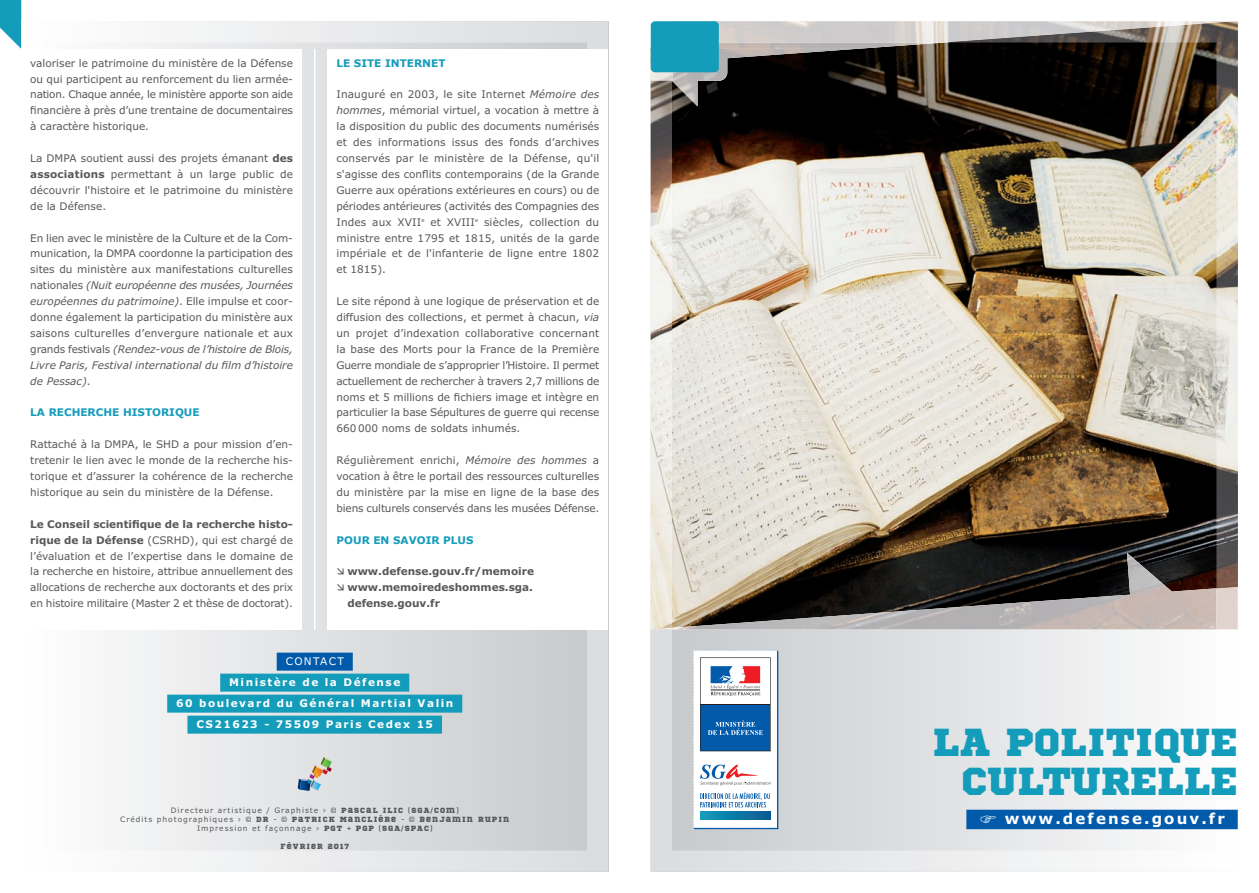
<style>
.page{position:relative;width:1259px;height:893px;background:#fff}
.page>*{position:absolute;margin:0;border:0;box-sizing:border-box;transform-origin:0 0}
.t1{font:39px/39px "Sports World";color:#149cbb;text-align:right}
.t2{font:700 15px "Verdana";letter-spacing:.14em;color:#fff}
.t3{font:10.5px/15.9px "Verdana";color:#57585a;text-align:justify}
.t4{font:700 10.5px "Verdana";letter-spacing:.14em;color:#fff}
.t5{font:700 10.5px/15.9px "Verdana";color:#57585a;text-align:justify}
.t6{font:700 10.5px "Verdana";color:#149cbb}
.t7{font:10.5px "Verdana";letter-spacing:.125em;color:#fff}
.t8{font:7.5px "Verdana";letter-spacing:.125em;color:#57585a}
.t9{font:7.5px "Sports World";letter-spacing:.135em;color:#57585a}
.s1{font-weight:700}
.s2{font-style:italic}
.s3{font-weight:700;color:#015aaa}
.s4{color:#149cbb}
.s5{font-family:"Sports World"}
.s6{font-family:"Verdana"}
.s7{color:#015aaa}
</style>
<div class="page">
<svg style="left:0;top:0;width:21px;height:49px"></svg>
<img style="left:651px;top:43px;width:586px;height:829px">
<img style="left:1216px;top:588px;width:21px;height:41px">
<img style="left:651px;top:70px;width:21px;height:559px">
<img style="left:717px;top:21px;width:227px;height:22px">
<img style="left:944px;top:21px;width:293px;height:567px">
<div style="left:651px;top:21px;width:68px;height:51px;background:#149cbb;border-radius:4px"></div>
<div style="left:966px;top:810px;width:271px;height:19px;background:#015aaa"></div>
<svg style="left:693px;top:651px;width:85px;height:178px"></svg>
<svg style="left:700px;top:811px;width:70px;height:9px"></svg>
<img style="left:21px;top:21px;width:587px;height:851px">
<div style="left:21px;top:49px;width:281px;height:580px;background:#fff"></div>
<div style="left:327px;top:49px;width:281px;height:580px;background:#fff"></div>
<p class="t3" style="left:30px;top:56px;width:264px">valoriser le patrimoine du ministère de la Défense ou qui participent au renforcement du lien armée&shy;nation. Chaque année, le ministère apporte son aide financière à près d’une trentaine de documentaires à caractère historique.</p>
<p class="t3" style="left:30px;top:151px;width:264px">La DMPA soutient aussi des projets émanant <span class="s1">des associations</span> permettant à un large public de découvrir l'histoire et le patrimoine du ministère de la Défense.</p>
<p class="t3" style="left:30px;top:231px;width:264px">En lien avec le ministère de la Culture et de la Com&shy;munication, la DMPA coordonne la participation des sites du ministère aux manifestations culturelles nationales <span class="s2">(Nuit européenne des musées, Journées européennes du patrimoine)</span>. Elle impulse et coor&shy;donne également la participation du ministère aux saisons culturelles d’envergure nationale et aux grands festivals <span class="s2">(Rendez-vous de l’histoire de Blois, Livre Paris, Festival international du film d’histoire de Pessac)</span>.</p>
<p class="t6" style="left:30px;top:408px;width:171px">LA RECHERCHE HISTORIQUE</p>
<p class="t3" style="left:30px;top:437px;width:264px">Rattaché à la DMPA, le SHD a pour mission d’en&shy;tretenir le lien avec le monde de la recherche his&shy;torique et d’assurer la cohérence de la recherche historique au sein du ministère de la Défense.</p>
<p class="t3" style="left:30px;top:517px;width:264px"><span class="s1">Le Conseil scientifique de la recherche histo&shy;rique de la Défense</span> (CSRHD), qui est chargé de l’évaluation et de l’expertise dans le domaine de la recherche en histoire, attribue annuellement des allocations de recherche aux doctorants et des prix en histoire militaire (Master 2 et thèse de doctorat).</p>
<p class="t6" style="left:336px;top:59px;width:110px">LE SITE INTERNET</p>
<p class="t3" style="left:336px;top:88px;width:264px">Inauguré en 2003, le site Internet <span class="s2">Mémoire des hommes</span>, mémorial virtuel, a vocation à mettre à la disposition du public des documents numérisés et des informations issus des fonds d’archives conservés par le ministère de la Défense, qu'il s'agisse des conflits contemporains (de la Grande Guerre aux opérations extérieures en cours) ou de périodes antérieures (activités des Compagnies des Indes aux XVII<sup>e</sup> et XVIII<sup>e</sup> siècles, collection du ministre entre 1795 et 1815, unités de la garde impériale et de l'infanterie de ligne entre 1802 et 1815).</p>
<p class="t3" style="left:336px;top:294px;width:264px">Le site répond à une logique de préservation et de diffusion des collections, et permet à chacun, <span class="s2">via </span>un projet d’indexation collaborative concernant la base des Morts pour la France de la Première Guerre mondiale de s’approprier l’Histoire. Il permet actuellement de rechercher à travers 2,7 millions de noms et 5 millions de fichiers image et intègre en particulier la base Sépultures de guerre qui recense 660 000 noms de soldats inhumés.</p>
<p class="t3" style="left:336px;top:453px;width:264px">Régulièrement enrichi, <span class="s2">Mémoire des hommes</span> a vocation à être le portail des ressources culturelles du ministère par la mise en ligne de la base des biens culturels conservés dans les musées Défense.</p>
<p class="t6" style="left:336px;top:536px;width:139px">POUR EN SAVOIR PLUS</p>
<p class="t5" style="left:347px;top:565px;width:188px">www.defense.gouv.fr/memoire www.memoiredeshommes.sga. defense.gouv.fr</p>
<p class="t7" style="left:277px;top:657px;width:78px"><span class="s3">•</span>CONTACT<span class="s3">•</span></p>
<p class="t4" style="left:220px;top:678px;width:191px"><span class="s4">•</span>Ministère de la Défense<span class="s4">•</span></p>
<p class="t4" style="left:167px;top:699px;width:296px"><span class="s4">•</span>60 boulevard du Général Martial Valin<span class="s4">•</span></p>
<p class="t4" style="left:187px;top:720px;width:256px"><span class="s4">•</span>CS21623 - 75509 Paris Cedex 15<span class="s4">•</span></p>
<p class="t8" style="left:171px;top:807px;width:289px">Directeur artistique / Graphiste › <span class="s5">© PASCAL ILIC (SGA/COM)</span></p>
<p class="t9" style="left:120px;top:817px;width:391px"><span class="s6">Crédits photographiques ›</span> © DR <span class="s6">-</span> © PATRICK MANCLIÈRE <span class="s6">-</span> © BENJAMIN RUPIN</p>
<p class="t8" style="left:197px;top:825px;width:237px">Impression et façonnage › <span class="s5">PGT + PGP (SGA/SPAC)</span></p>
<p class="t9" style="left:280px;top:844px;width:70px">FÉVRIER 2017</p>
<h1 class="t1" style="left:932px;top:727px;width:306px">LA POLITIQUE<br>CULTURELLE</h1>
<h2 class="t2" style="left:966px;top:812px;width:273px"><span class="s7">•</span> www.defense.gouv.fr<span class="s7">•</span></h2>
</div>
